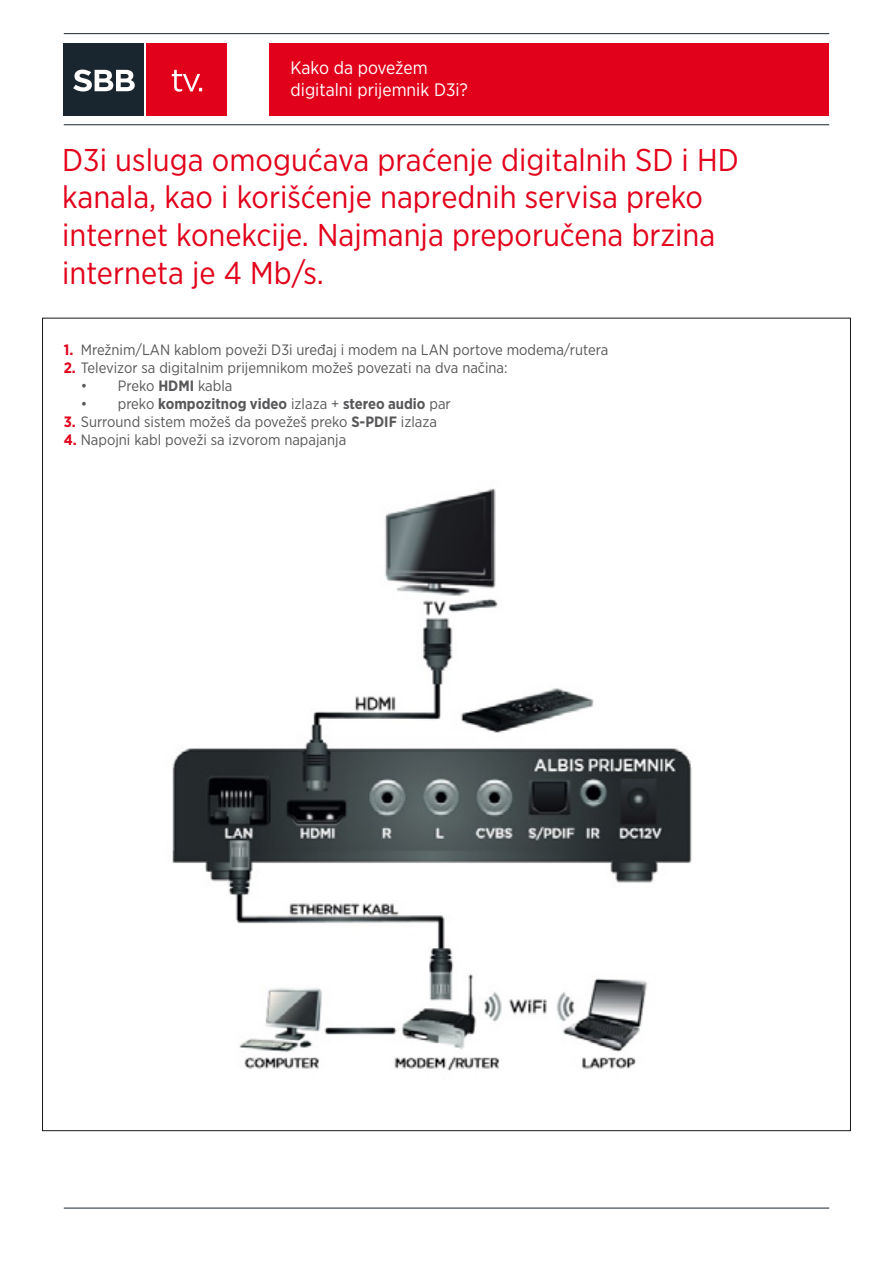
<style>
.page{position:relative;width:893px;height:1263px;background:#fff}
.page>*{position:absolute;margin:0;border:0;box-sizing:border-box;transform-origin:0 0}
.t1{font:31.5px/37.8px "Gotham Narrow";color:#e2011a}
.t2{font:18px/21.6px "Gotham Narrow";color:#fff}
.t3{font:15px "Gotham Narrow";color:#58585a}
.t4{font:700 15px "Gotham Narrow";color:#58585a}
.s1{font-weight:700;color:#e2011a}
.s2{font-weight:700}
.s3{font-weight:400}
</style>
<div class="page">
<img style="left:172px;top:488px;width:520px;height:583px">
<hr style="left:64px;top:124px;width:765px;height:1px;background:#1a262f">
<hr style="left:64px;top:1208px;width:765px;height:1px;background:#1a262f">
<hr style="left:64px;top:33px;width:765px;height:1px;background:#1a262f">
<div style="left:269px;top:43px;width:560px;height:72px;background:#e2011a"></div>
<div style="left:64px;top:43px;width:80px;height:72px;background:#1a262f"></div>
<div style="left:147px;top:43px;width:80px;height:72px;background:#e2011a"></div>
<svg style="left:73px;top:70px;width:62px;height:21px"></svg>
<svg style="left:172px;top:70px;width:30px;height:22px"></svg>
<p class="t2" style="left:291px;top:56px;width:179px">Kako da povežem digitalni prijemnik D3i?</p>
<h1 class="t1" style="left:62px;top:140px;width:678px">D3i usluga omogućava praćenje digitalnih SD i HD kanala, kao i korišćenje naprednih servisa preko internet konekcije. Najmanja preporučena brzina interneta je 4 Mb/s.</h1>
<p class="t3" style="left:64px;top:340px;width:546px"><span class="s1">1.</span> Mrežnim/LAN kablom poveži D3i uređaj i modem na LAN portove modema/rutera</p>
<p class="t3" style="left:64px;top:358px;width:445px"><span class="s1">2.</span> Televizor sa digitalnim prijemnikom možeš povezati na dva načina:</p>
<p class="t3" style="left:81px;top:376px;width:153px">• Preko <span class="s2">HDMI</span> kabla</p>
<p class="t4" style="left:81px;top:394px;width:372px"><span class="s3">• preko</span> kompozitnog video <span class="s3">izlaza +</span> stereo audio <span class="s3">par</span></p>
<p class="t3" style="left:64px;top:412px;width:375px"><span class="s1">3.</span> Surround sistem možeš da povežeš preko <span class="s2">S-PDIF</span> izlaza</p>
<p class="t3" style="left:64px;top:430px;width:284px"><span class="s1">4.</span> Napojni kabl poveži sa izvorom napajanja</p>
</div>
